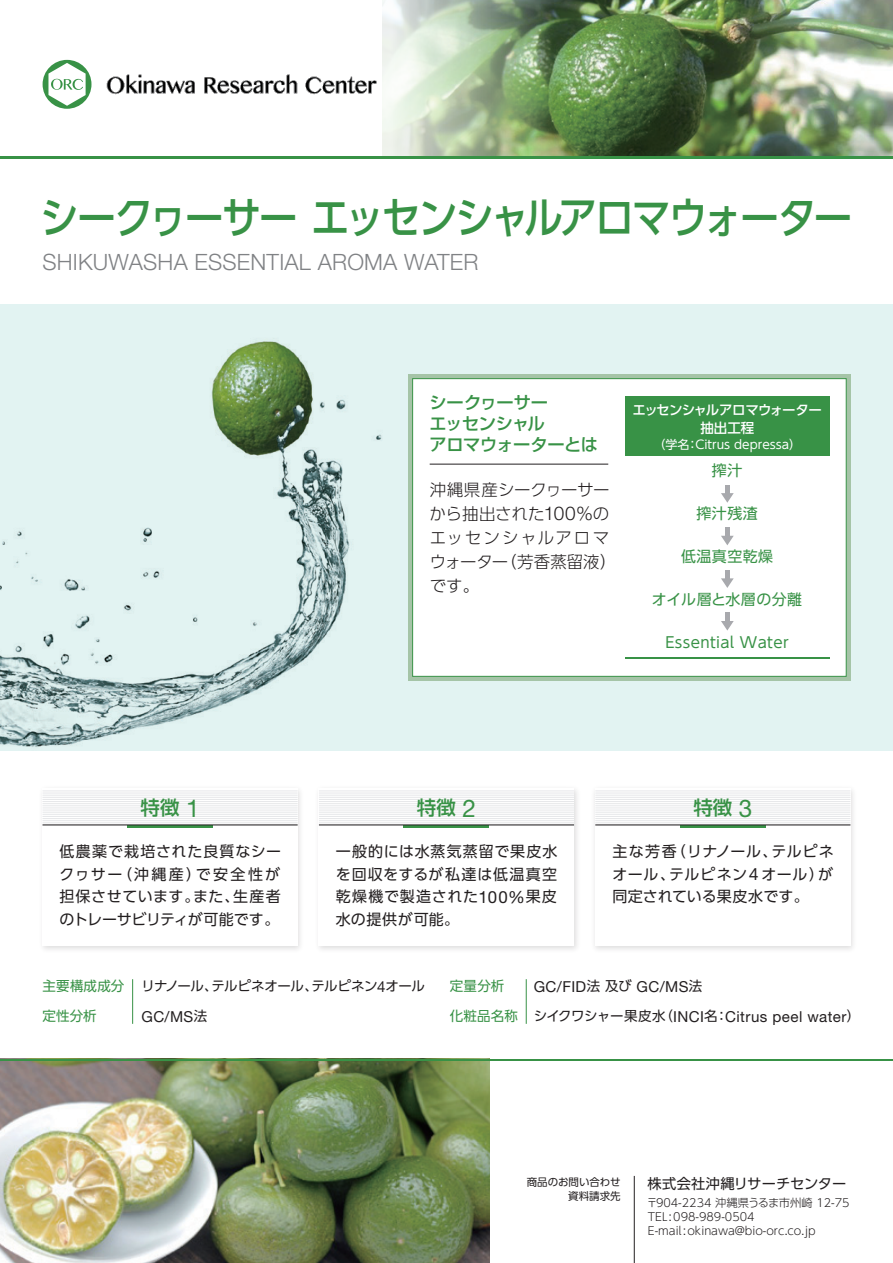
<style>
.page{position:relative;width:893px;height:1263px;background:#fff}
.page>*{position:absolute;margin:0;border:0;box-sizing:border-box;transform-origin:0 0}
.t1{font:500 43.5px "UD Shin Go Pro";letter-spacing:-.07em;color:#389246;scale:.9 1}
.t2{font:300 22.5px "Helvetica Neue LT Std";letter-spacing:.01em;color:#808285}
.t3{font:500 19.5px "UD Shin Go Pro";color:#389246}
.t4{font:500 17.25px/21px "Shin Go Pro";letter-spacing:-.025em;color:#389246}
.t5{font:300 16.5px/24px "UD Shin Go Pro";color:#231f20}
.t6{font:15.15px/30px "Helvetica Neue LT Std";letter-spacing:.03em;color:#231f20}
.t7{font:15px/22.5px "UD Shin Go Pro";letter-spacing:.04em;color:#231f20;text-align:justify}
.t8{font:15px "UD Shin Go Pro";letter-spacing:.025em;color:#389246}
.t9{font:14.25px "UD Shin Go Pro";letter-spacing:.01em;color:#231f20}
.t10{font:13.5px "UD Shin Go Pro";letter-spacing:-.04em;color:#231f20}
.t11{font:13.5px "UD Shin Go Pro";letter-spacing:.01em;color:#389246}
.t12{font:500 13.5px/18px "UD Shin Go Pro";letter-spacing:-.045em;color:#fff;text-align:center}
.t13{font:12px "UD Shin Go Pro";color:#fff}
.t14{font:300 11.25px/14.2px "UD Shin Go Pro";color:#231f20}
.t15{font:10.5px/14.2px "UD Shin Go Pro";color:#231f20;text-align:right}
.s1{font-family:"Helvetica Neue LT Std";font-size:18.9px}
.s2{font-family:"Helvetica Neue LT Std";font-weight:400;font-size:24.3px}
.s3{font-family:"Helvetica Neue LT Std";font-size:16.8px}
.s4{font-family:"Helvetica Neue LT Std";font-size:15.15px}
.s5{font-family:"UD Shin Go Pro";font-size:13.5px}
</style>
<div class="page">
<img style="left:0;top:304px;width:893px;height:446px">
<div style="left:408px;top:374px;width:442px;height:307px;background:#a5c4a7"></div>
<div style="left:412px;top:378px;width:434px;height:299px;background:#fff;border:1px solid #389246"></div>
<img style="left:383px;top:0;width:510px;height:156px">
<img style="left:0;top:1060px;width:489px;height:203px">
<hr style="left:43px;top:822px;width:255px;height:1px;background:#e6e7e9">
<hr style="left:43px;top:820px;width:255px;height:1px;background:#e6e7e9">
<hr style="left:43px;top:818px;width:255px;height:1px;background:#e6e7e9">
<hr style="left:43px;top:816px;width:255px;height:1px;background:#e6e7e9">
<hr style="left:43px;top:814px;width:255px;height:1px;background:#e6e7e9">
<hr style="left:43px;top:812px;width:255px;height:1px;background:#e6e7e9">
<hr style="left:43px;top:810px;width:255px;height:1px;background:#e6e7e9">
<hr style="left:43px;top:808px;width:255px;height:1px;background:#e6e7e9">
<hr style="left:43px;top:805px;width:255px;height:1px;background:#e6e7e9">
<hr style="left:43px;top:803px;width:255px;height:1px;background:#e6e7e9">
<hr style="left:43px;top:801px;width:255px;height:1px;background:#e6e7e9">
<hr style="left:43px;top:799px;width:255px;height:1px;background:#e6e7e9">
<hr style="left:43px;top:797px;width:255px;height:1px;background:#e6e7e9">
<hr style="left:43px;top:795px;width:255px;height:1px;background:#e6e7e9">
<hr style="left:43px;top:793px;width:255px;height:1px;background:#e6e7e9">
<hr style="left:43px;top:790px;width:255px;height:1px;background:#e6e7e9">
<hr style="left:319px;top:822px;width:255px;height:1px;background:#e6e7e9">
<hr style="left:319px;top:820px;width:255px;height:1px;background:#e6e7e9">
<hr style="left:319px;top:818px;width:255px;height:1px;background:#e6e7e9">
<hr style="left:319px;top:816px;width:255px;height:1px;background:#e6e7e9">
<hr style="left:319px;top:814px;width:255px;height:1px;background:#e6e7e9">
<hr style="left:319px;top:812px;width:255px;height:1px;background:#e6e7e9">
<hr style="left:319px;top:810px;width:255px;height:1px;background:#e6e7e9">
<hr style="left:319px;top:808px;width:255px;height:1px;background:#e6e7e9">
<hr style="left:319px;top:805px;width:255px;height:1px;background:#e6e7e9">
<hr style="left:319px;top:803px;width:255px;height:1px;background:#e6e7e9">
<hr style="left:319px;top:801px;width:255px;height:1px;background:#e6e7e9">
<hr style="left:319px;top:799px;width:255px;height:1px;background:#e6e7e9">
<hr style="left:319px;top:797px;width:255px;height:1px;background:#e6e7e9">
<hr style="left:319px;top:795px;width:255px;height:1px;background:#e6e7e9">
<hr style="left:319px;top:793px;width:255px;height:1px;background:#e6e7e9">
<hr style="left:319px;top:790px;width:255px;height:1px;background:#e6e7e9">
<hr style="left:595px;top:822px;width:255px;height:1px;background:#e6e7e9">
<hr style="left:595px;top:820px;width:255px;height:1px;background:#e6e7e9">
<hr style="left:595px;top:818px;width:255px;height:1px;background:#e6e7e9">
<hr style="left:595px;top:816px;width:255px;height:1px;background:#e6e7e9">
<hr style="left:595px;top:814px;width:255px;height:1px;background:#e6e7e9">
<hr style="left:595px;top:812px;width:255px;height:1px;background:#e6e7e9">
<hr style="left:595px;top:810px;width:255px;height:1px;background:#e6e7e9">
<hr style="left:595px;top:808px;width:255px;height:1px;background:#e6e7e9">
<hr style="left:595px;top:805px;width:255px;height:1px;background:#e6e7e9">
<hr style="left:595px;top:803px;width:255px;height:1px;background:#e6e7e9">
<hr style="left:595px;top:801px;width:255px;height:1px;background:#e6e7e9">
<hr style="left:595px;top:799px;width:255px;height:1px;background:#e6e7e9">
<hr style="left:595px;top:797px;width:255px;height:1px;background:#e6e7e9">
<hr style="left:595px;top:795px;width:255px;height:1px;background:#e6e7e9">
<hr style="left:595px;top:793px;width:255px;height:1px;background:#e6e7e9">
<hr style="left:595px;top:790px;width:255px;height:1px;background:#e6e7e9">
<hr style="left:634px;top:1176px;width:1px;height:87px;background:#231f20">
<hr style="left:0;top:1059px;width:893px;height:1px;background:#389246">
<hr style="left:128px;top:825px;width:85px;height:2px;background:#389246">
<hr style="left:43px;top:825px;width:255px;height:1px;background:#231f20">
<hr style="left:404px;top:825px;width:85px;height:2px;background:#389246">
<hr style="left:319px;top:825px;width:255px;height:1px;background:#231f20">
<hr style="left:680px;top:825px;width:85px;height:2px;background:#389246">
<hr style="left:595px;top:825px;width:255px;height:1px;background:#231f20">
<hr style="left:132px;top:979px;width:1px;height:45px;background:#389246">
<hr style="left:526px;top:979px;width:1px;height:45px;background:#389246">
<div style="left:625px;top:396px;width:204px;height:60px;background:#389246"></div>
<hr style="left:625px;top:657px;width:204px;height:2px;background:#389246">
<hr style="left:430px;top:464px;width:178px;height:1px;background:#231f20">
<hr style="left:725px;top:485px;width:4px;height:12px;background:#a8a9ad">
<svg style="left:721px;top:493px;width:13px;height:10px"></svg>
<hr style="left:725px;top:527px;width:4px;height:13px;background:#a8a9ad">
<svg style="left:721px;top:536px;width:13px;height:9px"></svg>
<hr style="left:725px;top:570px;width:4px;height:13px;background:#a8a9ad">
<svg style="left:721px;top:578px;width:13px;height:10px"></svg>
<hr style="left:725px;top:612px;width:4px;height:13px;background:#a8a9ad">
<svg style="left:721px;top:621px;width:13px;height:9px"></svg>
<svg style="left:43px;top:60px;width:48px;height:49px"></svg>
<img style="left:106px;top:64px;width:280px;height:41px">
<hr style="left:0;top:156px;width:893px;height:3px;background:#389246">
<h1 class="t1" style="left:40px;top:182px;width:904px">シークヮーサーエッセンシャルアロマウォーター</h1>
<h2 class="t2" style="left:42px;top:248px;width:438px">SHIKUWASHA ESSENTIAL AROMA WATER</h2>
<p class="t4" style="left:430px;top:390px;width:170px">シークヮーサー<br>エッセンシャル<br>アロマウォーターとは</p>
<p class="t5" style="left:430px;top:477px;width:188px">沖縄県産シークヮーサーから抽出された<span class="s1">100%</span>のエッセンシャルアロマウォーター（芳香蒸留液）です。</p>
<p class="t12" style="left:632px;top:400px;width:191px">エッセンシャルアロマウォーター抽出工程</p>
<p class="t13" style="left:653px;top:435px;width:149px">（学名：Citrus depressa）</p>
<p class="t8" style="left:712px;top:458px;width:32px">搾汁</p>
<p class="t8" style="left:697px;top:501px;width:63px">搾汁残渣</p>
<p class="t8" style="left:681px;top:544px;width:93px">低温真空乾燥</p>
<p class="t8" style="left:652px;top:587px;width:152px">オイル層と水層の分離</p>
<p class="t8" style="left:665px;top:630px;width:125px">Essential Water</p>
<h3 class="t3" style="left:141px;top:792px;width:61px">特徴 <span class="s2">1</span></h3>
<h3 class="t3" style="left:417px;top:792px;width:61px">特徴 <span class="s2">2</span></h3>
<h3 class="t3" style="left:693px;top:792px;width:61px">特徴 <span class="s2">3</span></h3>
<p class="t7" style="left:60px;top:840px;width:223px">低農薬で栽培された良質なシークヮサー（沖縄産）で安全性が担保させています。また、生産者のトレーサビリティが可能です。</p>
<p class="t7" style="left:612px;top:840px;width:223px">主な芳香（リナノール、テルピネオール、テルピネン４オール）が同定されている果皮水です。</p>
<p class="t7" style="left:336px;top:840px;width:223px">一般的には水蒸気蒸留で果皮水を回収をするが私達は低温真空乾燥機で製造された<span class="s3">100%</span>果皮水の提供が可能。</p>
<p class="t11" style="left:43px;top:975px;width:83px">主要構成成分</p>
<p class="t10" style="left:141px;top:975px;width:285px">リナノール、テルピネオール、テルピネン<span class="s4">4</span>オール</p>
<p class="t11" style="left:43px;top:1005px;width:56px">定性分析</p>
<p class="t6" style="left:141px;top:1001px;width:67px">GC/MS<span class="s5">法</span></p>
<p class="t11" style="left:450px;top:975px;width:56px">定量分析</p>
<p class="t11" style="left:450px;top:1005px;width:70px">化粧品名称</p>
<p class="t6" style="left:534px;top:971px;width:328px">GC/FID<span class="s5">法及び</span> GC/MS<span class="s5">法<br>シイクワシャー果皮水（</span>INCI<span class="s5">名：</span>Citrus peel water<span class="s5">）</span></p>
<p class="t15" style="left:527px;top:1174px;width:96px">商品のお問い合わせ資料請求先</p>
<p class="t9" style="left:647px;top:1171px;width:200px">株式会社沖縄リサーチセンター</p>
<p class="t14" style="left:646px;top:1195px;width:205px">〒904-2234 沖縄県うるま市州崎 12-75<br>TEL :098-989-0504<br>E-mail:okinawa@bio-orc.co.jp</p>
</div>
